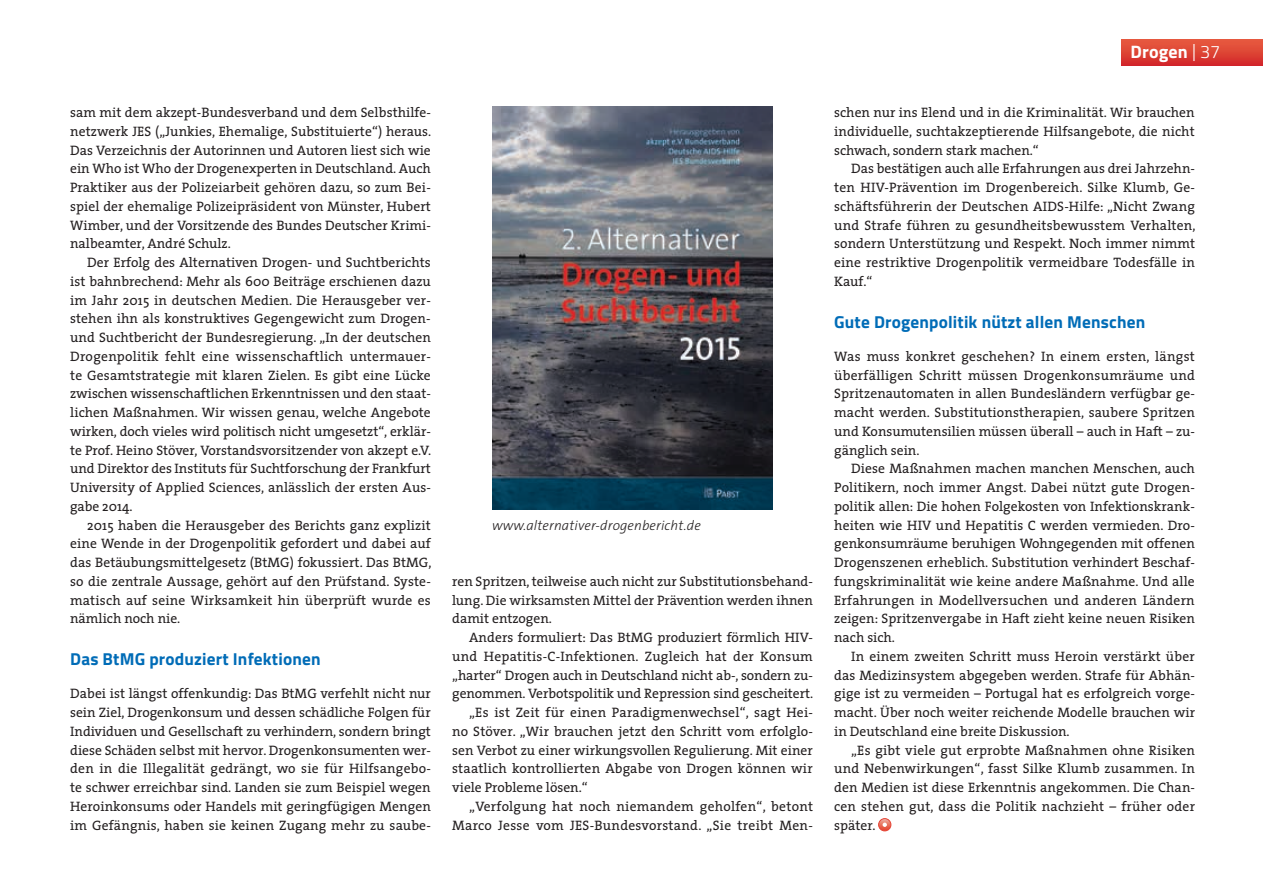
<style>
.page{position:relative;width:1263px;height:893px;background:#fff}
.page>*{position:absolute;margin:0;border:0;box-sizing:border-box;transform-origin:0 0}
.t1{font:700 18px "Titillium";letter-spacing:.01em;color:#fff}
.t2{font:700 17.25px "Titillium";letter-spacing:.01em;color:#006cb7}
.t3{font:13.65px/18.8px "The Serif";letter-spacing:.005em;color:#231f20;text-align:justify}
.t4{font:italic 300 13.65px "The Sans";letter-spacing:.01em;color:#231f20}
.s1{font-weight:300}
</style>
<div class="page">
<svg style="left:1121px;top:40px;width:142px;height:25px;background:#dd4234"></svg>
<div style="left:878px;top:818px;width:13px;height:13px;border:1px solid #e54233;border-radius:50%"></div>
<svg style="left:878px;top:819px;width:13px;height:12px"></svg>
<img style="left:492px;top:106px;width:281px;height:404px">
<p class="t3" style="left:70px;top:103px;width:363px">sam mit dem akzept-Bundesverband und dem Selbsthilfe&shy;netzwerk JES („Junkies, Ehemalige, Substituierte“) heraus.<br>Das Verzeichnis der Autorinnen und Autoren liest sich wie ein Who ist Who der Drogenexperten in Deutschland. Auch Praktiker aus der Polizeiarbeit gehören dazu, so zum Bei&shy;spiel der ehemalige Polizeipräsident von Münster, Hubert Wimber, und der Vorsitzende des Bundes Deutscher Krimi&shy;nalbeamter, André Schulz.</p>
<p class="t3" style="left:70px;top:253px;width:363px;text-indent:17px">Der Erfolg des Alternativen Drogen- und Suchtberichts ist bahnbrechend: Mehr als 600 Beiträge erschienen dazu im Jahr 2015 in deutschen Medien. Die Herausgeber ver&shy;stehen ihn als konstruktives Gegengewicht zum Drogen&shy;und Suchtbericht der Bundesregierung. „In der deutschen Drogenpolitik fehlt eine wissenschaftlich untermauer&shy;te Gesamtstrategie mit klaren Zielen. Es gibt eine Lücke zwischen wissenschaftlichen Erkenntnissen und den staat&shy;lichen Maßnahmen. Wir wissen genau, welche Angebote wirken, doch vieles wird politisch nicht umgesetzt“, erklär&shy;te Prof. Heino Stöver, Vorstandsvorsitzender von akzept e.V. und Direktor des Instituts für Suchtforschung der Frankfurt University of Applied Sciences, anlässlich der ersten Aus&shy;gabe 2014.</p>
<p class="t3" style="left:70px;top:515px;width:363px;text-indent:17px">2015 haben die Herausgeber des Berichts ganz explizit eine Wende in der Drogenpolitik gefordert und dabei auf das Betäubungsmittelgesetz (BtMG) fokussiert. Das BtMG, so die zentrale Aussage, gehört auf den Prüfstand. Syste&shy;matisch auf seine Wirksamkeit hin überprüft wurde es nämlich noch nie.</p>
<p class="t2" style="left:70px;top:646px;width:252px">Das BtMG produziert Infektionen</p>
<p class="t3" style="left:70px;top:684px;width:362px">Dabei ist längst offenkundig: Das BtMG verfehlt nicht nur sein Ziel, Drogenkonsum und dessen schädliche Folgen für Individuen und Gesellschaft zu verhindern, sondern bringt diese Schäden selbst mit hervor. Drogenkonsumenten wer&shy;den in die Illegalität gedrängt, wo sie für Hilfsangebo&shy;te schwer erreichbar sind. Landen sie zum Beispiel wegen Heroinkonsums oder Handels mit geringfügigen Mengen im Gefängnis, haben sie keinen Zugang mehr zu saube-</p>
<p class="t4" style="left:492px;top:514px;width:210px">www.alternativer-drogenbericht.de</p>
<p class="t3" style="left:452px;top:571px;width:362px">ren Spritzen, teilweise auch nicht zur Substitutionsbehand&shy;lung. Die wirksamsten Mittel der Prävention werden ihnen damit entzogen.</p>
<p class="t3" style="left:469px;top:628px;width:345px">Anders formuliert: Das BtMG produziert förmlich HIV-</p>
<p class="t3" style="left:452px;top:646px;width:362px">und Hepatitis-C-Infektionen. Zugleich hat der Konsum</p>
<p class="t3" style="left:452px;top:665px;width:362px">„harter“ Drogen auch in Deutschland nicht ab-, sondern zu-</p>
<p class="t3" style="left:452px;top:684px;width:362px">genommen. Verbotspolitik und Repression sind gescheitert.</p>
<p class="t3" style="left:469px;top:703px;width:345px">„Es ist Zeit für einen Paradigmenwechsel“, sagt Hei-</p>
<p class="t3" style="left:452px;top:721px;width:362px">no Stöver. „Wir brauchen jetzt den Schritt vom erfolglo-</p>
<p class="t3" style="left:452px;top:740px;width:362px">sen Verbot zu einer wirkungsvollen Regulierung. Mit einer</p>
<p class="t3" style="left:452px;top:759px;width:362px">staatlich kontrollierten Abgabe von Drogen können wir</p>
<p class="t3" style="left:452px;top:778px;width:137px">viele Probleme lösen.“</p>
<p class="t3" style="left:469px;top:796px;width:345px">„Verfolgung hat noch niemandem geholfen“, betont</p>
<p class="t3" style="left:452px;top:815px;width:362px">Marco Jesse vom JES-Bundesvorstand. „Sie treibt Men-</p>
<h1 class="t1" style="left:1130px;top:38px;width:91px">Drogen <span class="s1">| 37</span></h1>
<p class="t3" style="left:834px;top:103px;width:362px">schen nur ins Elend und in die Kriminalität. Wir brauchen individuelle, suchtakzeptierende Hilfsangebote, die nicht schwach, sondern stark machen.“</p>
<p class="t3" style="left:834px;top:159px;width:363px;text-indent:17px">Das bestätigen auch alle Erfahrungen aus drei Jahrzehn&shy;ten HIV-Prävention im Drogenbereich. Silke Klumb, Ge&shy;schäftsführerin der Deutschen AIDS-Hilfe: „Nicht Zwang und Strafe führen zu gesundheitsbewusstem Verhalten, sondern Unterstützung und Respekt. Noch immer nimmt eine restriktive Drogenpolitik vermeidbare Todesfälle in Kauf.“</p>
<p class="t2" style="left:834px;top:309px;width:313px">Gute Drogenpolitik nützt allen Menschen</p>
<p class="t3" style="left:834px;top:346px;width:362px">Was muss konkret geschehen? In einem ersten, längst überfälligen Schritt müssen Drogenkonsumräume und Spritzenautomaten in allen Bundesländern verfügbar ge&shy;macht werden. Substitutionstherapien, saubere Spritzen und Konsumutensilien müssen überall – auch in Haft – zu&shy;gänglich sein.</p>
<p class="t3" style="left:834px;top:459px;width:362px;text-indent:17px">Diese Maßnahmen machen manchen Menschen, auch Politikern, noch immer Angst. Dabei nützt gute Drogen&shy;politik allen: Die hohen Folgekosten von Infektionskrank&shy;heiten wie HIV und Hepatitis C werden vermieden. Dro&shy;genkonsumräume beruhigen Wohngegenden mit offenen Drogenszenen erheblich. Substitution verhindert Beschaf&shy;fungskriminalität wie keine andere Maßnahme. Und alle Erfahrungen in Modellversuchen und anderen Ländern zeigen: Spritzenvergabe in Haft zieht keine neuen Risiken nach sich.</p>
<p class="t3" style="left:834px;top:646px;width:362px;text-indent:17px">In einem zweiten Schritt muss Heroin verstärkt über das Medizinsystem abgegeben werden. Strafe für Abhän&shy;gige ist zu vermeiden – Portugal hat es erfolgreich vorge&shy;macht. Über noch weiter reichende Modelle brauchen wir in Deutschland eine breite Diskussion.</p>
<p class="t3" style="left:834px;top:740px;width:362px;text-indent:17px">„Es gibt viele gut erprobte Maßnahmen ohne Risiken und Nebenwirkungen“, fasst Silke Klumb zusammen. In den Medien ist diese Erkenntnis angekommen. Die Chan&shy;cen stehen gut, dass die Politik nachzieht – früher oder später.</p>
</div>
